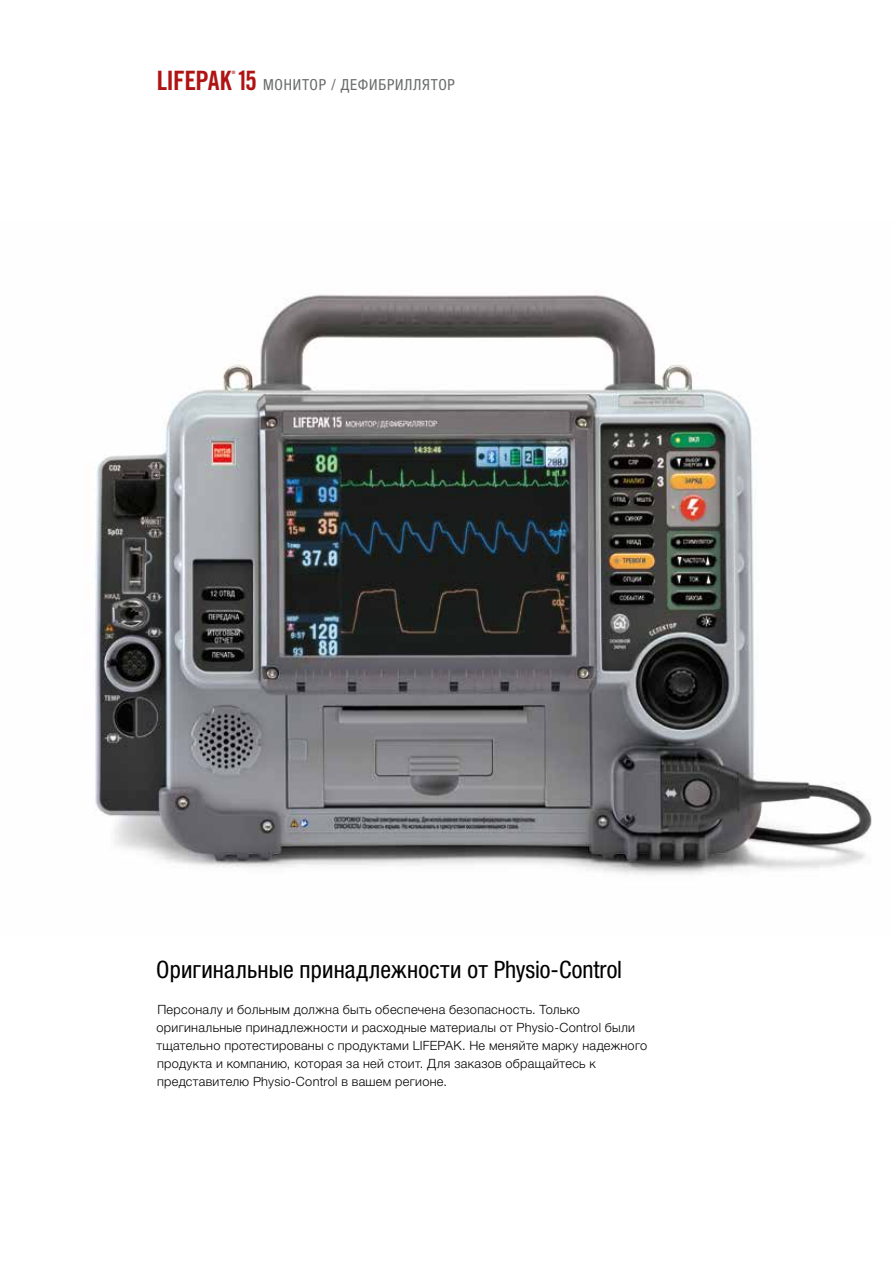
<style>
.page{position:relative;width:893px;height:1263px;background:#fff}
.page>*{position:absolute;margin:0;border:0;box-sizing:border-box;transform-origin:0 0}
.t1{font:26.7px "Trade Gothic LT Std Bd Cn 20";letter-spacing:-.025em;color:#af1413}
.t2{font:condensed 24px "Helvetica Neue LTW1 G";letter-spacing:.005em;color:#000}
.t3{font:condensed 15.3px "Helvetica Neue LTW1 G";letter-spacing:.05em;color:#6a6c6c}
.t4{font:300 12.75px/18px "Helvetica Neue LTW1 G";letter-spacing:.02em;color:#000}
.t5{font:4.65px "Trade Gothic LT Std Bd Cn 20";color:#af1413}
.s1{font-family:"Trade Gothic LT Std Bd Cn 20";font-stretch:normal;font-size:26.7px;color:#af1413}
</style>
<div class="page">
<img style="left:94px;top:290px;width:778px;height:585px">
<h1 class="t1" style="left:157px;top:64px;width:76px">LIFEPAK</h1>
<p class="t5" style="left:232px;top:70px;width:5px">®</p>
<p class="t3" style="left:237px;top:76px;width:219px"><span class="s1">15</span> МОНИТОР / ДЕФИБРИЛЛЯТОР</p>
<h2 class="t2" style="left:156px;top:955px;width:467px">Оригинальные принадлежности от Physio-Control</h2>
<p class="t4" style="left:156px;top:1001px;width:492px">Персоналу и больным должна быть обеспечена безопасность. Только оригинальные принадлежности и расходные материалы от Physio-Control были тщательно протестированы с продуктами LIFEPAK. Не меняйте марку надежного продукта и компанию, которая за ней стоит. Для заказов обращайтесь к представителю Physio-Control в вашем регионе.</p>
</div>
